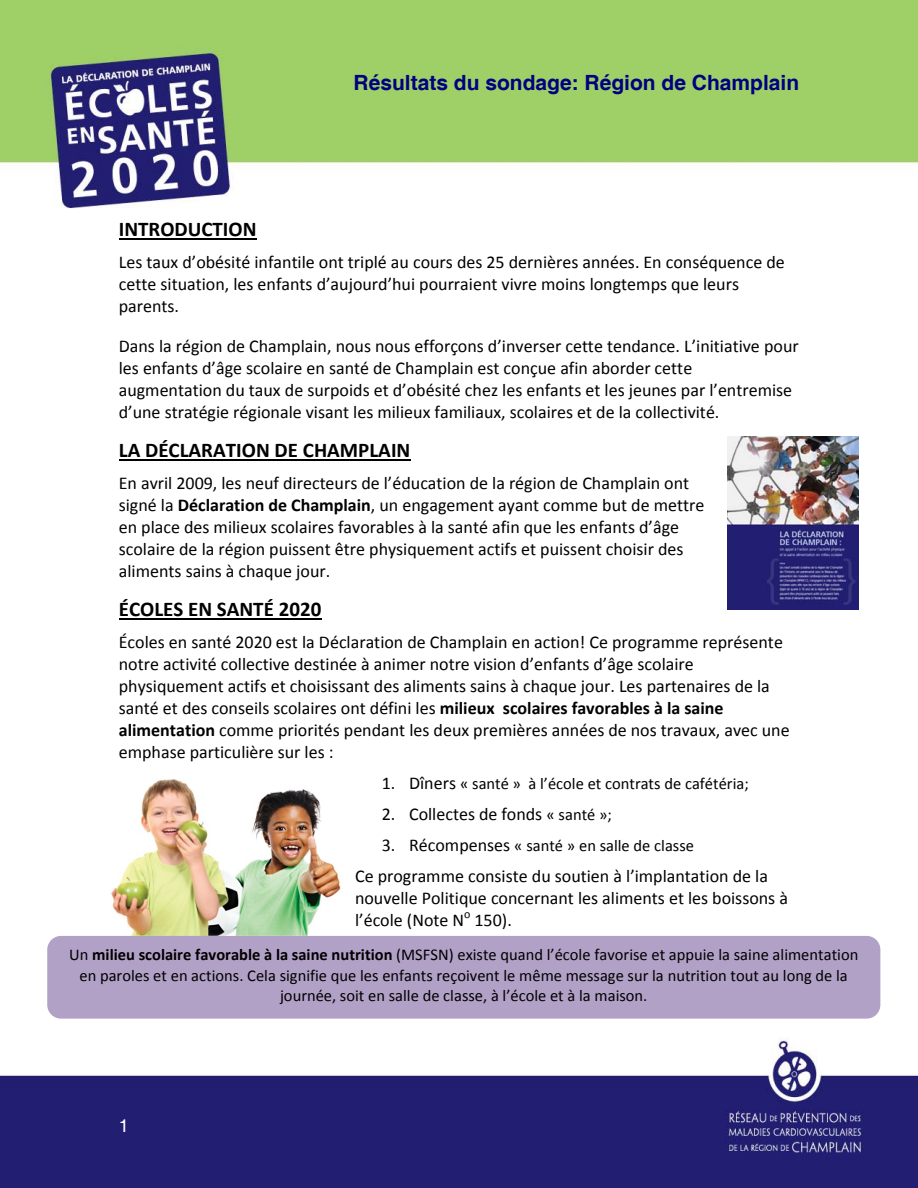
<style>
.page{position:relative;width:918px;height:1188px;background:#fff}
.page>*{position:absolute;margin:0;border:0;box-sizing:border-box;transform-origin:0 0}
.t1{font:700 21px "Calibri";color:#000}
.t2{font:700 21px "Helvetica";color:#000080}
.t3{font:18px/21.9px "Calibri";color:#000}
.t4{font:18px "Helvetica";color:#fff}
.t5{font:16.5px/20.1px "Calibri";color:#000;text-align:center}
.t6{font:12px "Calibri";color:#000}
.s1{font-weight:700}
.s2{font-size:18px}
.s3{font-size:16.5px}
</style>
<div class="page">
<img style="left:0;top:1037px;width:917px;height:151px">
<img style="left:0;top:0;width:917px;height:208px">
<hr style="left:119px;top:238px;width:138px;height:2px;background:#000">
<hr style="left:119px;top:459px;width:291px;height:2px;background:#000">
<hr style="left:119px;top:618px;width:202px;height:2px;background:#000">
<img style="left:111px;top:779px;width:230px;height:157px">
<div style="left:47px;top:936px;width:833px;height:83px;background:#b2a1c7;border-radius:14px"></div>
<img style="left:728px;top:436px;width:131px;height:173px">
<p class="t2" style="left:354px;top:71px;width:447px">Résultats du sondage: Région de Champlain</p>
<p class="t1" style="left:119px;top:220px;width:139px">INTRODUCTION</p>
<p class="t3" style="left:119px;top:252px;width:668px">Les taux d’obésité infantile ont triplé au cours des 25 dernières années. En conséquence de cette situation, les enfants d’aujourd’hui pourraient vivre moins longtemps que leurs parents.</p>
<p class="t3" style="left:119px;top:336px;width:681px">Dans la région de Champlain, nous nous efforçons d’inverser cette tendance. L’initiative pour les enfants d’âge scolaire en santé de Champlain est conçue afin aborder cette augmentation du taux de surpoids et d’obésité chez les enfants et les jeunes par l’entremise d’une stratégie régionale visant les milieux familiaux, scolaires et de la collectivité.</p>
<p class="t1" style="left:119px;top:441px;width:293px">LA DÉCLARATION DE CHAMPLAIN</p>
<p class="t3" style="left:119px;top:474px;width:587px">En avril 2009, les neuf directeurs de l’éducation de la région de Champlain ont signé la <span class="s1">Déclaration de Champlain</span>, un engagement ayant comme but de mettre en place des milieux scolaires favorables à la santé afin que les enfants d’âge scolaire de la région puissent être physiquement actifs et puissent choisir des aliments sains à chaque jour.</p>
<p class="t1" style="left:119px;top:601px;width:204px">ÉCOLES EN SANTÉ 2020</p>
<p class="t3" style="left:119px;top:633px;width:672px">Écoles en santé 2020 est la Déclaration de Champlain en action! Ce programme représente notre activité collective destinée à animer notre vision d’enfants d’âge scolaire physiquement actifs et choisissant des aliments sains à chaque jour. Les partenaires de la santé et des conseils scolaires ont défini les <span class="s1">milieux scolaires favorables à la saine alimentation</span> comme priorités pendant les deux premières années de nos travaux, avec une emphase particulière sur les :</p>
<p class="t5" style="left:382px;top:775px;width:368px"><span class="s2">1. Dîners</span> « santé » à l’école et contrats de cafétéria;</p>
<p class="t3" style="left:382px;top:805px;width:232px">2. Collectes de fonds <span class="s3">« santé »;</span></p>
<p class="t5" style="left:382px;top:837px;width:314px"><span class="s2">3. Récompenses</span> « santé » en salle de classe</p>
<p class="t3" style="left:355px;top:867px;width:434px">Ce programme consiste du soutien à l’implantation de la nouvelle Politique concernant les aliments et les boissons à l’école (Note N</p>
<p class="t6" style="left:464px;top:909px;width:8px">o</p>
<p class="t3" style="left:474px;top:911px;width:39px">150).</p>
<p class="t5" style="left:69px;top:946px;width:791px">Un <span class="s1">milieu scolaire favorable à la saine nutrition</span> (MSFSN) existe quand l’école favorise et appuie la saine alimentation en paroles et en actions. Cela signifie que les enfants reçoivent le même message sur la nutrition tout au long de la journée, soit en salle de classe, à l’école et à la maison.</p>
<p class="t4" style="left:119px;top:1115px;width:12px">1</p>
</div>
